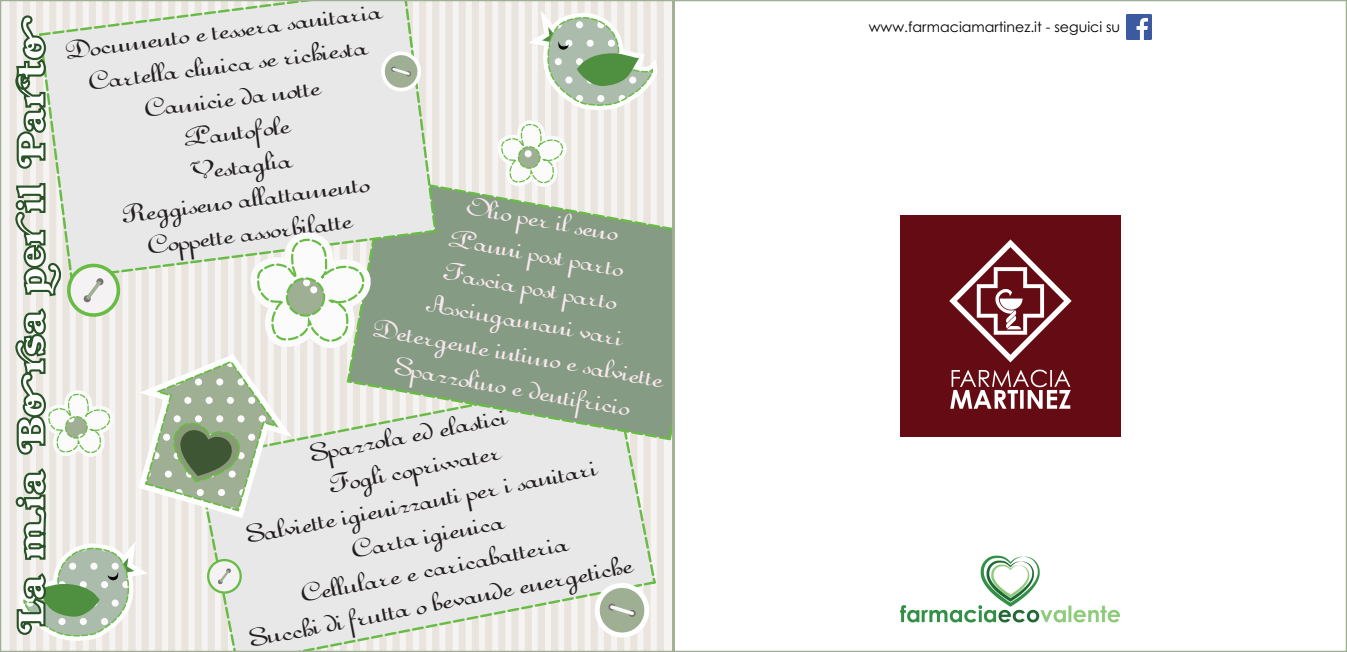
<style>
.page{position:relative;width:1347px;height:652px;background:#fff}
.page>*{position:absolute;margin:0;border:0;box-sizing:border-box;transform-origin:0 0}
.t1{font:35.5px "Camilla";color:#fcfdfc}
.t2{font:28.25px/34px "Ricarda";color:#231f20;text-align:center}
.t3{font:28.25px/34px "Ricarda";color:#f8e8ee;text-align:center}
.t4{font:14.25px "Century Gothic";color:#000}
</style>
<div class="page">
<div style="left:0;top:0;width:673px;height:652px;background:#f5f4f2"></div>
<div style="left:657px;top:0;width:7px;height:652px;background:#e9e4dd"></div>
<div style="left:485px;top:0;width:7px;height:652px;background:#e9e4dd"></div>
<div style="left:472px;top:0;width:7px;height:652px;background:#e9e4dd"></div>
<div style="left:458px;top:0;width:8px;height:652px;background:#e9e4dd"></div>
<div style="left:445px;top:0;width:7px;height:652px;background:#e9e4dd"></div>
<div style="left:432px;top:0;width:7px;height:652px;background:#dfddd3"></div>
<div style="left:23px;top:0;width:7px;height:652px;background:#e9e4dd"></div>
<div style="left:10px;top:0;width:7px;height:652px;background:#e9e4dd"></div>
<svg style="left:386px;top:442px;width:270px;height:207px"></svg>
<svg style="left:386px;top:175px;width:285px;height:267px;background:#94a791"></svg>
<svg style="left:38px;top:3px;width:400px;height:277px"></svg>
<svg style="left:594px;top:582px;width:58px;height:56px"></svg>
<img style="left:900px;top:216px;width:220px;height:220px">
<img style="left:900px;top:556px;width:220px;height:67px">
<svg style="left:15px;top:14px;width:32px;height:156px"></svg>
<svg style="left:381px;top:51px;width:42px;height:41px"></svg>
<svg style="left:492px;top:0;width:161px;height:212px"></svg>
<svg style="left:518px;top:147px;width:22px;height:21px"></svg>
<div style="left:518px;top:146px;width:22px;height:23px;border:1px dashed #68bc45;border-radius:50%"></div>
<svg style="left:14px;top:182px;width:372px;height:470px"></svg>
<svg style="left:66px;top:417px;width:21px;height:21px"></svg>
<div style="left:65px;top:416px;width:23px;height:23px;border:1px dashed #68bc45;border-radius:50%"></div>
<img style="left:1126px;top:14px;width:25px;height:25px">
<p class="t2" style="left:65px;top:35px;width:320px;rotate:-7deg">Documento e tessera sanitaria<br>Cartella clinica se richiesta<br>Camicie da notte<br>Pantofole<br>Vestaglia<br>Reggiseno allattamento<br>Coppette assorbilatte</p>
<p class="t1" style="left:10px;top:635px;width:620px;rotate:-90deg">La mia Borsa peril Parto</p>
<p class="t4" style="left:868px;top:18px;width:253px">www.farmaciamartinez.it - seguici su</p>
<p class="t3" style="left:400px;top:180px;width:296px;rotate:10deg">Olio per il seno<br>Panni post parto<br>Fascia post parto<br>Asciugamani vari<br>Detergente intimo e salviette<br>Spazzolino e dentifricio</p>
<p class="t2" style="left:215px;top:457px;width:391px;rotate:-11deg">Spazzola ed elastici<br>Fogli copriwater<br>Salviette igienizzanti per i sanitari<br>Carta igienica<br>Cellulare e caricabatteria<br>Succhi di frutta o bevande energetiche</p>
</div>
